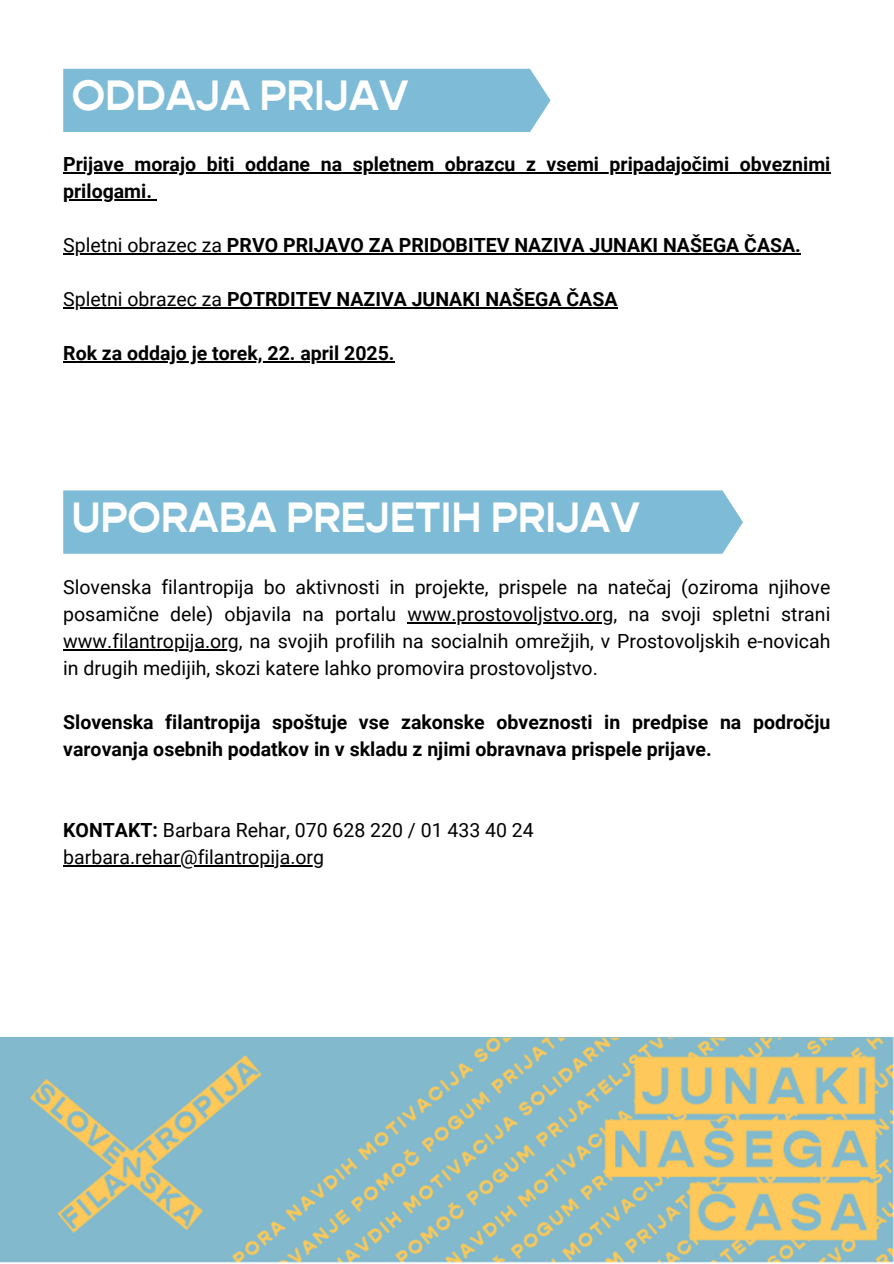
<style>
.page{position:relative;width:894px;height:1264px;background:#fff}
.page>*{position:absolute;margin:0;border:0;box-sizing:border-box;transform-origin:0 0}
.t1{font:700 42px "Gopher";color:#fff}
.t2{font:19.5px/27px "Roboto";color:#000}
.t3{font:700 19.5px/27px "Roboto";color:#000}
.s1{font-weight:400}
.s2{font-weight:700}
</style>
<div class="page">
<img style="left:0;top:1037px;width:893px;height:225px">
<hr style="left:63px;top:172px;width:767px;height:1px;background:#000">
<hr style="left:63px;top:199px;width:89px;height:1px;background:#000">
<hr style="left:63px;top:253px;width:164px;height:1px;background:#000">
<hr style="left:227px;top:253px;width:573px;height:1px;background:#000">
<hr style="left:63px;top:307px;width:159px;height:1px;background:#000">
<hr style="left:222px;top:307px;width:395px;height:1px;background:#000">
<hr style="left:63px;top:361px;width:331px;height:1px;background:#000">
<div style="left:63px;top:69px;width:487px;height:63px;background:#7dbbd7"></div>
<div style="left:63px;top:490px;width:679px;height:64px;background:#7dbbd7"></div>
<hr style="left:407px;top:622px;width:206px;height:1px;background:#000">
<hr style="left:63px;top:649px;width:176px;height:1px;background:#000">
<hr style="left:63px;top:865px;width:261px;height:1px;background:#000">
<h1 class="t1" style="left:72px;top:77px;width:338px">ODDAJA PRIJAV</h1>
<h1 class="t3" style="left:63px;top:151px;width:768px">Prijave morajo biti oddane na spletnem obrazcu z vsemi pripadajočimi obveznimi</h1>
<h2 class="t3" style="left:63px;top:178px;width:90px">prilogami.</h2>
<p class="t3" style="left:63px;top:232px;width:739px"><span class="s1">Spletni obrazec za</span> PRVO PRIJAVO ZA PRIDOBITEV NAZIVA JUNAKI NAŠEGA ČASA.</p>
<p class="t3" style="left:63px;top:286px;width:555px"><span class="s1">Spletni obrazec za</span> POTRDITEV NAZIVA JUNAKI NAŠEGA ČASA</p>
<h2 class="t3" style="left:63px;top:340px;width:333px">Rok za oddajo je torek, 22. april 2025.</h2>
<p class="t1" style="left:72px;top:499px;width:569px">UPORABA PREJETIH PRIJAV</p>
<h2 class="t2" style="left:63px;top:574px;width:768px">Slovenska filantropija bo aktivnosti in projekte, prispele na natečaj (oziroma njihove posamične dele) objavila na portalu</h2>
<p class="t2" style="left:407px;top:601px;width:424px">www.prostovoljstvo.org, na svoji spletni strani</p>
<p class="t2" style="left:63px;top:628px;width:768px">www.filantropija.org, na svojih profilih na socialnih omrežjih, v Prostovoljskih e-novicah in drugih medijih, skozi katere lahko promovira prostovoljstvo.</p>
<p class="t3" style="left:63px;top:709px;width:768px">Slovenska filantropija spoštuje vse zakonske obveznosti in predpise na področju varovanja osebnih podatkov in v skladu z njimi obravnava prispele prijave.</p>
<p class="t2" style="left:63px;top:817px;width:472px"><span class="s2">KONTAKT:</span> Barbara Rehar, 070 628 220 / 01 433 40 24</p>
<p class="t2" style="left:63px;top:844px;width:262px">barbara.rehar@filantropija.org</p>
</div>
